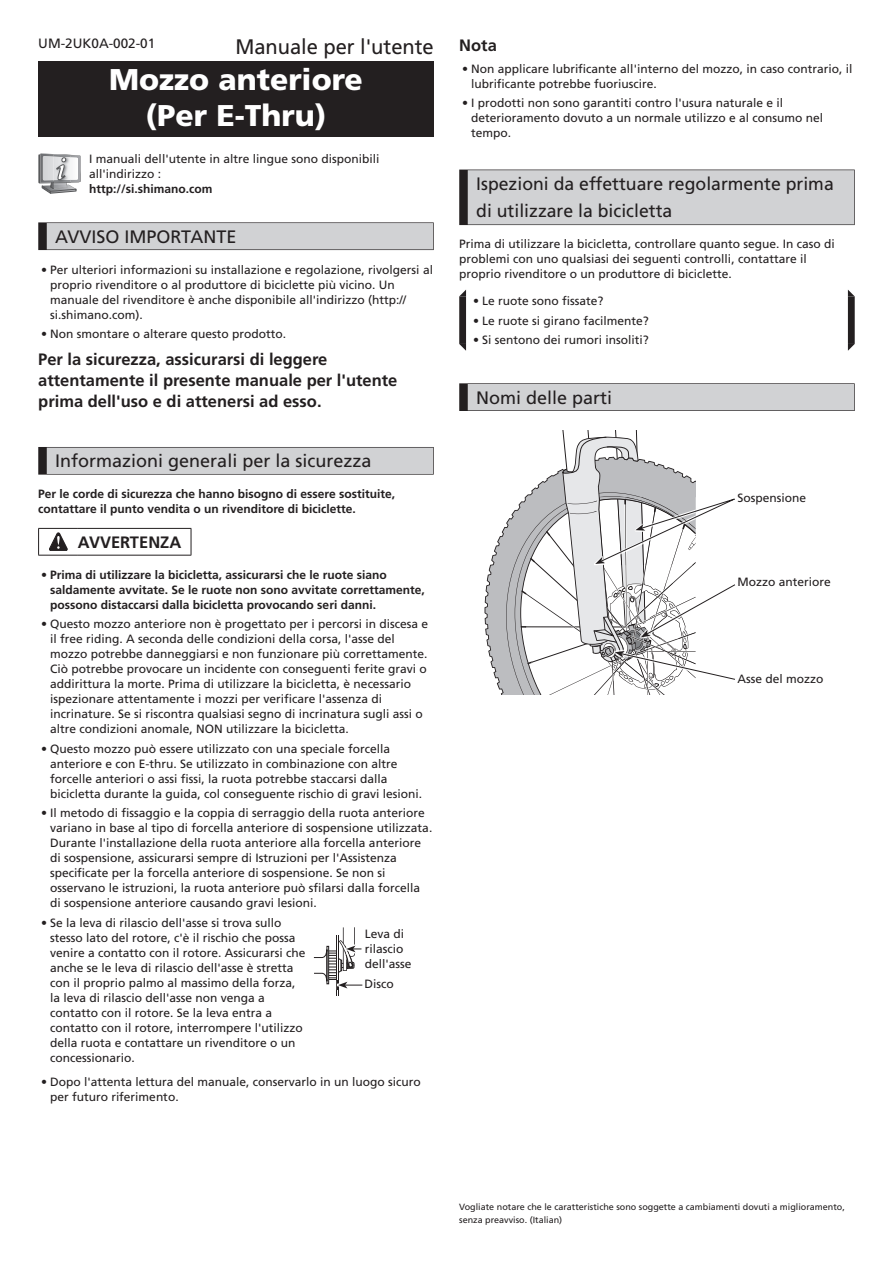
<style>
.page{position:relative;width:893px;height:1263px;background:#fff}
.page>*{position:absolute;margin:0;border:0;box-sizing:border-box;transform-origin:0 0}
.t1{font:900 30px/36px "Frutiger LT Pro";color:#fff;text-align:center}
.t2{font:21px "Frutiger LT Pro";letter-spacing:-.005em;color:#231f20;scale:.96 1}
.t3{font:18px/27px "Frutiger LT Pro";color:#231f20}
.t4{font:700 16.5px/21px "Frutiger LT Pro";color:#231f20}
.t5{font:13.5px "Frutiger LT Pro";color:#231f20}
.t6{font:12px/15px "Frutiger LT Pro";color:#231f20}
.t7{font:700 12px/15px "Frutiger LT Pro";color:#231f20}
.t8{font:9px/13.5px "Frutiger LT Pro";color:#231f20}
.s1{font-weight:300}
</style>
<div class="page">
<div style="left:38px;top:222px;width:396px;height:28px;background:#231f20"></div>
<div style="left:47px;top:223px;width:386px;height:26px;background:#d1d2d4"></div>
<div style="left:38px;top:447px;width:396px;height:28px;background:#231f20"></div>
<div style="left:47px;top:448px;width:386px;height:26px;background:#d1d2d4"></div>
<div style="left:38px;top:61px;width:396px;height:75px;background:#231f20"></div>
<svg style="left:38px;top:153px;width:43px;height:41px"></svg>
<hr style="left:38px;top:528px;width:40px;height:1px;background:#231f20">
<svg style="left:38px;top:529px;width:1px;height:26px"></svg>
<hr style="left:78px;top:528px;width:113px;height:1px;background:#231f20">
<svg style="left:191px;top:529px;width:1px;height:26px"></svg>
<hr style="left:38px;top:555px;width:40px;height:1px;background:#231f20">
<hr style="left:78px;top:555px;width:113px;height:1px;background:#231f20">
<svg style="left:49px;top:533px;width:18px;height:18px"></svg>
<hr style="left:336px;top:935px;width:1px;height:60px;background:#231f20">
<hr style="left:338px;top:935px;width:1px;height:60px;background:#231f20">
<svg style="left:313px;top:927px;width:50px;height:63px"></svg>
<div style="left:459px;top:170px;width:396px;height:55px;background:#231f20"></div>
<div style="left:468px;top:170px;width:386px;height:54px;background:#d1d2d4"></div>
<div style="left:459px;top:383px;width:396px;height:28px;background:#231f20"></div>
<div style="left:468px;top:384px;width:386px;height:26px;background:#d1d2d4"></div>
<svg style="left:459px;top:290px;width:396px;height:61px"></svg>
<svg style="left:484px;top:527px;width:22px;height:167px;fill:#bcbdc0"></svg>
<svg style="left:506px;top:430px;width:229px;height:264px"></svg>
<p class="t5" style="left:38px;top:36px;width:119px">UM-2UK0A-002-01</p>
<h2 class="t2" style="left:235px;top:34px;width:208px">Manuale per l'utente</h2>
<h1 class="t1" style="left:109px;top:61px;width:255px">Mozzo anteriore (Per E-Thru)</h1>
<p class="t6" style="left:89px;top:151px;width:292px">I manuali dell'utente in altre lingue sono disponibili all'indirizzo :</p>
<p class="t7" style="left:89px;top:181px;width:125px">http://si.shimano.com</p>
<h3 class="t3" style="left:55px;top:223px;width:183px">AVVISO IMPORTANTE</h3>
<p class="t6" style="left:50px;top:262px;width:384px;text-indent:-9px"><span class="s1">•</span> Per ulteriori informazioni su installazione e regolazione, rivolgersi al proprio rivenditore o al produttore di biciclette più vicino. Un manuale del rivenditore è anche disponibile all'indirizzo (http:// si.shimano.com).</p>
<p class="t6" style="left:41px;top:326px;width:247px"><span class="s1">•</span> Non smontare o alterare questo prodotto.</p>
<h3 class="t4" style="left:38px;top:348px;width:361px">Per la sicurezza, assicurarsi di leggere attentamente il presente manuale per l'utente prima dell'uso e di attenersi ad esso.</h3>
<h3 class="t3" style="left:55px;top:448px;width:318px">Informazioni generali per la sicurezza</h3>
<p class="t7" style="left:38px;top:486px;width:358px">Per le corde di sicurezza che hanno bisogno di essere sostituite, contattare il punto vendita o un rivenditore di biciclette.</p>
<h3 class="t4" style="left:78px;top:531px;width:105px">AVVERTENZA</h3>
<p class="t7" style="left:50px;top:567px;width:376px;text-indent:-9px"><span class="s1">•</span> Prima di utilizzare la bicicletta, assicurarsi che le ruote siano saldamente avvitate. Se le ruote non sono avvitate correttamente, possono distaccarsi dalla bicicletta provocando seri danni.</p>
<p class="t6" style="left:50px;top:617px;width:380px;text-indent:-9px"><span class="s1">•</span> Questo mozzo anteriore non è progettato per i percorsi in discesa e il free riding. A seconda delle condizioni della corsa, l'asse del mozzo potrebbe danneggiarsi e non funzionare più correttamente.<br>Ciò potrebbe provocare un incidente con conseguenti ferite gravi o addirittura la morte. Prima di utilizzare la bicicletta, è necessario ispezionare attentamente i mozzi per verificare l'assenza di incrinature. Se si riscontra qualsiasi segno di incrinatura sugli assi o altre condizioni anomale, NON utilizzare la bicicletta.</p>
<p class="t6" style="left:50px;top:741px;width:374px;text-indent:-9px"><span class="s1">•</span> Questo mozzo può essere utilizzato con una speciale forcella anteriore e con E-thru. Se utilizzato in combinazione con altre forcelle anteriori o assi fissi, la ruota potrebbe staccarsi dalla bicicletta durante la guida, col conseguente rischio di gravi lesioni.</p>
<p class="t6" style="left:50px;top:805px;width:384px;text-indent:-9px"><span class="s1">•</span> Il metodo di fissaggio e la coppia di serraggio della ruota anteriore variano in base al tipo di forcella anteriore di sospensione utilizzata.<br>Durante l'installazione della ruota anteriore alla forcella anteriore di sospensione, assicurarsi sempre di Istruzioni per l'Assistenza specificate per la forcella anteriore di sospensione. Se non si osservano le istruzioni, la ruota anteriore può sfilarsi dalla forcella di sospensione anteriore causando gravi lesioni.</p>
<p class="t6" style="left:50px;top:915px;width:257px;text-indent:-9px"><span class="s1">•</span> Se la leva di rilascio dell'asse si trova sullo stesso lato del rotore, c'è il rischio che possa venire a contatto con il rotore. Assicurarsi che anche se le leva di rilascio dell'asse è stretta con il proprio palmo al massimo della forza, la leva di rilascio dell'asse non venga a contatto con il rotore. Se la leva entra a contatto con il rotore, interrompere l'utilizzo della ruota e contattare un rivenditore o un concessionario.</p>
<p class="t6" style="left:365px;top:926px;width:48px">Leva di rilascio dell'asse</p>
<p class="t6" style="left:364px;top:977px;width:31px">Disco</p>
<p class="t6" style="left:50px;top:1074px;width:372px;text-indent:-9px"><span class="s1">•</span> Dopo l'attenta lettura del manuale, conservarlo in un luogo sicuro per futuro riferimento.</p>
<h3 class="t4" style="left:459px;top:34px;width:39px">Nota</h3>
<p class="t6" style="left:471px;top:61px;width:383px;text-indent:-9px"><span class="s1">•</span> Non applicare lubrificante all'interno del mozzo, in caso contrario, il lubrificante potrebbe fuoriuscire.</p>
<p class="t6" style="left:471px;top:95px;width:354px;text-indent:-9px"><span class="s1">•</span> I prodotti non sono garantiti contro l'usura naturale e il deterioramento dovuto a un normale utilizzo e al consumo nel tempo.</p>
<h3 class="t3" style="left:476px;top:171px;width:359px">Ispezioni da effettuare regolarmente prima di utilizzare la bicicletta</h3>
<p class="t6" style="left:459px;top:237px;width:377px">Prima di utilizzare la bicicletta, controllare quanto segue. In caso di problemi con uno qualsiasi dei seguenti controlli, contattare il proprio rivenditore o un produttore di biciclette.</p>
<p class="t6" style="left:473px;top:294px;width:132px"><span class="s1">•</span> Le ruote sono fissate?</p>
<p class="t6" style="left:473px;top:313px;width:177px"><span class="s1">•</span> Le ruote si girano facilmente?</p>
<p class="t6" style="left:473px;top:332px;width:177px"><span class="s1">•</span> Si sentono dei rumori insoliti?</p>
<h3 class="t3" style="left:476px;top:384px;width:138px">Nomi delle parti</h3>
<p class="t6" style="left:738px;top:490px;width:70px">Sospensione</p>
<p class="t6" style="left:738px;top:574px;width:95px">Mozzo anteriore</p>
<p class="t6" style="left:738px;top:671px;width:88px">Asse del mozzo</p>
<p class="t8" style="left:459px;top:1200px;width:387px">Vogliate notare che le caratteristiche sono soggette a cambiamenti dovuti a miglioramento, senza preavviso. (Italian)</p>
</div>
